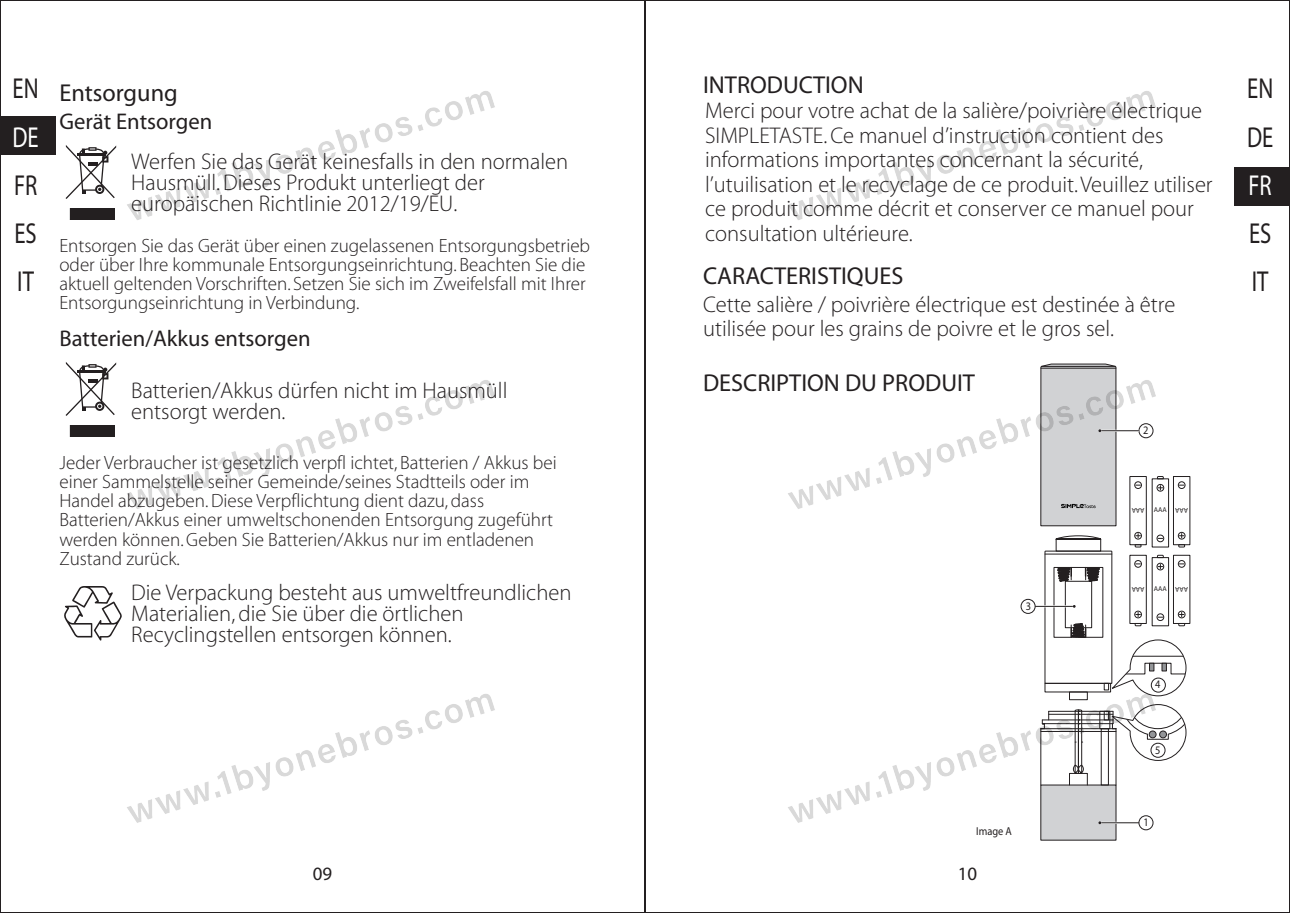
<style>
.page{position:relative;width:1290px;height:913px;background:#fff}
.page>*{position:absolute;margin:0;border:0;box-sizing:border-box;transform-origin:0 0}
.t1{font:29.05px/48.3px "Adobe Corp ID Myriad Rg";color:#231f20;scale:.79 1}
.t2{font:29.05px "Adobe Corp ID Myriad Rg";color:#fff;scale:.79 1}
.t3{font:24.5px "Adobe Corp ID Myriad Rg";color:#231f20}
.t4{font:22.75px/24.5px "Adobe Corp ID Myriad Lt";color:#231f20}
.t5{font:22.75px "Adobe Corp ID Myriad Rg";color:#231f20}
.t6{font:19.25px/19.2px "Adobe Corp ID Myriad Lt";color:#231f20}
.t7{font:18.9px "Adobe Corp ID Myriad Rg";color:#231f20}
.t8{font:11.55px "Adobe Corp ID Myriad Rg";color:#231f20;scale:.9 1}
</style>
<div class="page">
<div style="left:0;top:116px;width:55px;height:39px;background:#231f20"></div>
<div style="left:1234px;top:167px;width:56px;height:38px;background:#231f20"></div>
<svg style="left:64px;top:586px;width:58px;height:54px"></svg>
<svg style="left:70px;top:208px;width:44px;height:12px"></svg>
<svg style="left:66px;top:145px;width:50px;height:54px"></svg>
<svg style="left:70px;top:425px;width:44px;height:12px"></svg>
<svg style="left:66px;top:362px;width:50px;height:54px"></svg>
<div style="left:1040px;top:784px;width:76px;height:56px;background:#d1d2d4"></div>
<svg style="left:1163px;top:704px;width:24px;height:57px"></svg>
<div style="left:1150px;top:743px;width:15px;height:15px;border:1px solid #231f20;border-radius:50%"></div>
<div style="left:1151px;top:478px;width:18px;height:69px;border:1px solid #231f20"></div>
<div style="left:1173px;top:476px;width:17px;height:69px;border:1px solid #231f20"></div>
<div style="left:1178px;top:532px;width:7px;height:7px;border:1px solid #231f20;border-radius:50%"></div>
<div style="left:1178px;top:481px;width:7px;height:8px;border:1px solid #231f20;border-radius:50%"></div>
<img style="left:788px;top:91px;width:375px;height:742px">
<img style="left:127px;top:91px;width:368px;height:732px">
<svg style="left:1044px;top:533px;width:144px;height:164px"></svg>
<svg style="left:1132px;top:508px;width:12px;height:5px"></svg>
<svg style="left:1154px;top:507px;width:9px;height:5px"></svg>
<p class="t1" style="left:13px;top:66px;width:35px">EN</p>
<p class="t2" style="left:13px;top:122px;width:35px">DE</p>
<p class="t1" style="left:14px;top:162px;width:31px;text-align:justify">FR ES IT</p>
<p class="t3" style="left:59px;top:80px;width:120px">Entsorgung</p>
<p class="t5" style="left:59px;top:110px;width:154px">Gerät Entsorgen</p>
<p class="t4" style="left:131px;top:152px;width:438px;line-height:21px">Werfen Sie das Gerät keinesfalls in den normalen<br>Hausmüll. Dieses Produkt unterliegt der europäischen Richtlinie 2012/19/EU.</p>
<p class="t6" style="left:59px;top:237px;width:532px">Entsorgen Sie das Gerät über einen zugelassenen Entsorgungsbetrieb oder über Ihre kommunale Entsorgungseinrichtung. Beachten Sie die aktuell geltenden Vorschriften. Setzen Sie sich im Zweifelsfall mit Ihrer Entsorgungseinrichtung in Verbindung.</p>
<p class="t5" style="left:59px;top:327px;width:253px">Batterien/Akkus entsorgen</p>
<p class="t4" style="left:131px;top:380px;width:378px;line-height:21px">Batterien/Akkus dürfen nicht im Hausmüll entsorgt werden.</p>
<p class="t6" style="left:59px;top:453px;width:499px">Jeder Verbraucher ist gesetzlich verpfl ichtet, Batterien / Akkus bei einer Sammelstelle seiner Gemeinde/seines Stadtteils oder im Handel abzugeben. Diese Verpflichtung dient dazu, dass Batterien/Akkus einer umweltschonenden Entsorgung zugeführt werden können. Geben Sie Batterien/Akkus nur im entladenen Zustand zurück.</p>
<p class="t4" style="left:131px;top:583px;width:442px;line-height:21px">Die Verpackung besteht aus umweltfreundlichen<br>Materialien, die Sie über die örtlichen<br>Recyclingstellen entsorgen können.</p>
<p class="t3" style="left:703px;top:72px;width:162px">INTRODUCTION</p>
<p class="t4" style="left:705px;top:99px;width:509px">Merci pour votre achat de la salière/poivrière électrique SIMPLETASTE. Ce manuel d’instruction contient des informations importantes concernant la sécurité, l’utuilisation et le recyclage de ce produit. Veuillez utiliser ce produit comme décrit et conserver ce manuel pour consultation ultérieure.</p>
<p class="t3" style="left:703px;top:264px;width:202px">CARACTERISTIQUES</p>
<p class="t4" style="left:703px;top:293px;width:474px">Cette salière / poivrière électrique est destinée à être utilisée pour les grains de poivre et le gros sel.</p>
<p class="t3" style="left:703px;top:371px;width:273px">DESCRIPTION DU PRODUIT</p>
<p class="t8" style="left:1026px;top:601px;width:7px">3</p>
<p class="t8" style="left:1143px;top:424px;width:7px">2</p>
<p class="t8" style="left:1155px;top:679px;width:7px">4</p>
<p class="t8" style="left:1155px;top:744px;width:7px">5</p>
<p class="t8" style="left:976px;top:825px;width:41px">Image A</p>
<p class="t7" style="left:313px;top:864px;width:21px">09</p>
<p class="t7" style="left:958px;top:864px;width:21px">10</p>
<p class="t8" style="left:1143px;top:817px;width:7px">1</p>
<p class="t1" style="left:1247px;top:66px;width:35px">EN<br>DE</p>
<p class="t2" style="left:1248px;top:171px;width:31px">FR</p>
<p class="t1" style="left:1249px;top:210px;width:30px">ES<br>IT</p>
</div>
